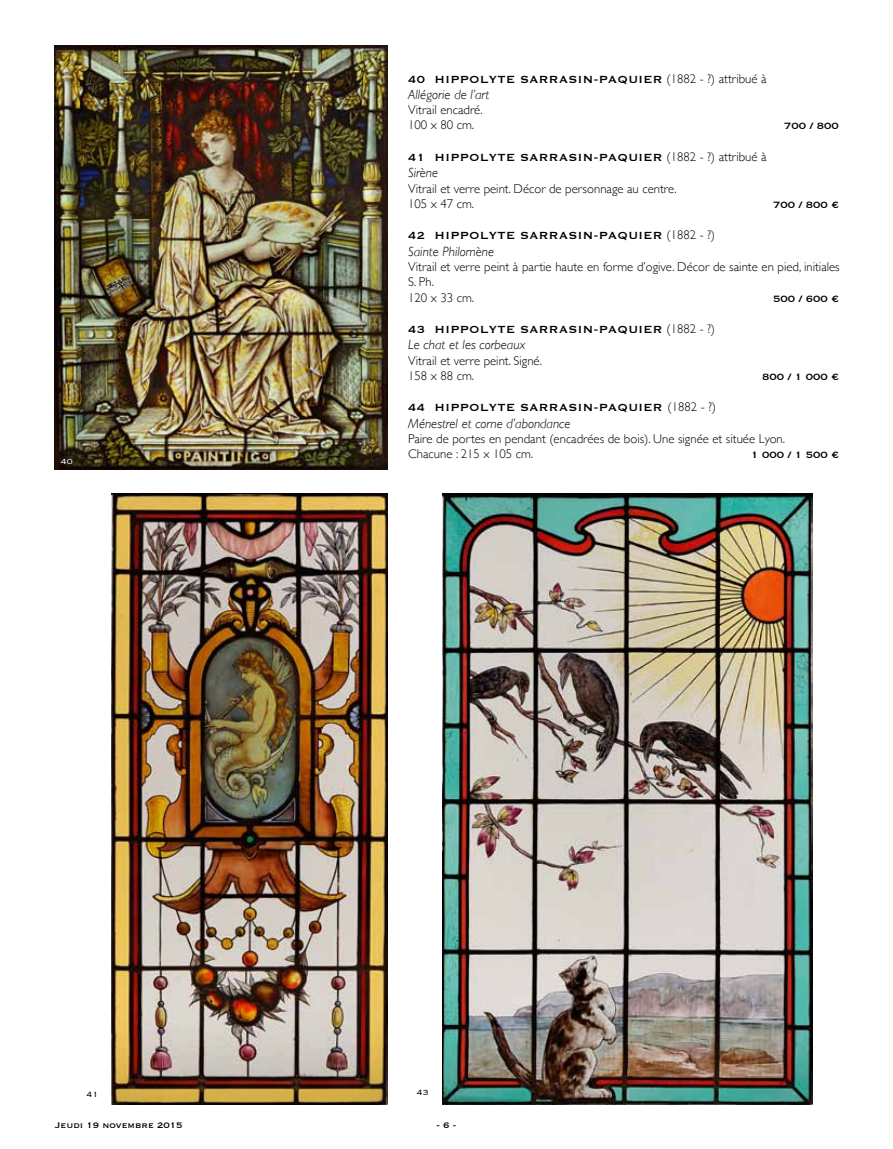
<style>
.page{position:relative;width:893px;height:1149px;background:#fff}
.page>*{position:absolute;margin:0;border:0;box-sizing:border-box;transform-origin:0 0}
.t1{font:13.5px "Copperplate";letter-spacing:.03em;color:#000}
.t2{font:italic 300 13.5px "Gill Sans";color:#000}
.t3{font:300 12.75px/15.3px "Gill Sans";color:#000}
.t4{font:12px "Copperplate";color:#000}
.t5{font:10.5px "Copperplate";color:#000}
.t6{font:300 9.75px "Copperplate";color:#000}
.t7{font:300 9.75px "Copperplate";color:#fff}
.s1{font-family:"Gill Sans";font-weight:300;font-size:12.75px}
</style>
<div class="page">
<img style="left:112px;top:494px;width:276px;height:609px">
<img style="left:54px;top:45px;width:334px;height:424px">
<img style="left:443px;top:493px;width:369px;height:610px">
<p class="t1" style="left:408px;top:70px;width:360px">40 H ippolyte Sarrasin-Paquier <span class="s1">(1882 - ?) attribué à</span></p>
<p class="t2" style="left:408px;top:87px;width:83px">Allégorie de l’art</p>
<p class="t3" style="left:408px;top:102px;width:76px">Vitrail encadré.<br>100 x 80 cm.</p>
<p class="t4" style="left:784px;top:118px;width:56px">700 / 800</p>
<p class="t1" style="left:408px;top:148px;width:360px">41 H ippolyte Sarrasin-Paquier <span class="s1">(1882 - ?) attribué à</span></p>
<p class="t2" style="left:408px;top:165px;width:31px">Sirène</p>
<p class="t3" style="left:408px;top:180px;width:270px">Vitrail et verre peint. Décor de personnage au centre.<br>105 x 47 cm.</p>
<p class="t4" style="left:773px;top:197px;width:67px">700 / 800 €</p>
<p class="t1" style="left:408px;top:227px;width:308px">42 H ippolyte Sarrasin-Paquier <span class="s1">(1882 - ?)</span></p>
<p class="t2" style="left:408px;top:243px;width:87px">Sainte Philomène</p>
<p class="t3" style="left:408px;top:258px;width:433px">Vitrail et verre peint à partie haute en forme d’ogive. Décor de sainte en pied, initiales<br>S. Ph.<br>120 x 33 cm.</p>
<p class="t4" style="left:773px;top:290px;width:67px">500 / 600 €</p>
<p class="t7" style="left:61px;top:454px;width:13px">40</p>
<p class="t1" style="left:408px;top:320px;width:308px">43 H ippolyte Sarrasin-Paquier <span class="s1">(1882 - ?)</span></p>
<p class="t2" style="left:408px;top:337px;width:119px">Le chat et les corbeaux</p>
<p class="t3" style="left:408px;top:352px;width:135px">Vitrail et verre peint. Signé.<br>158 x 88 cm.</p>
<p class="t4" style="left:762px;top:368px;width:78px">800 / 1 000 €</p>
<p class="t1" style="left:408px;top:399px;width:309px">44 H ippolyte Sarrasin-Paquier <span class="s1">(1882 - ?)</span></p>
<p class="t2" style="left:408px;top:415px;width:164px">Ménestrel et corne d’abondance</p>
<p class="t3" style="left:408px;top:430px;width:378px">Paire de portes en pendant (encadrées de bois). Une signée et située Lyon.<br>Chacune : 215 x 105 cm.</p>
<p class="t4" style="left:751px;top:447px;width:89px">1 000 / 1 500 €</p>
<p class="t6" style="left:86px;top:1087px;width:13px">41</p>
<p class="t6" style="left:417px;top:1086px;width:13px">43</p>
<p class="t5" style="left:55px;top:1117px;width:129px">Jeudi 19 novembre 2015</p>
<p class="t5" style="left:437px;top:1117px;width:21px">- 6 -</p>
</div>
